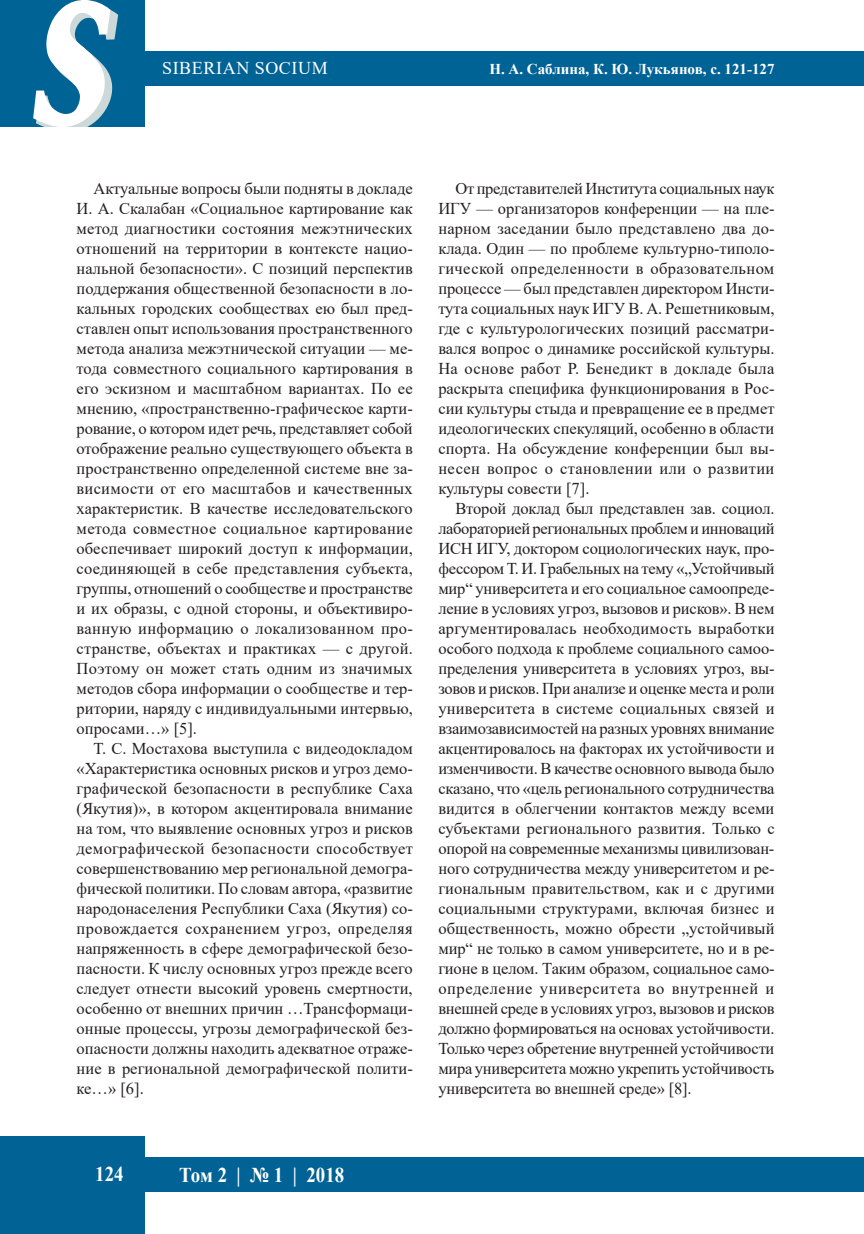
<style>
.page{position:relative;width:864px;height:1234px;background:#fff}
.page>*{position:absolute;margin:0;border:0;box-sizing:border-box;transform-origin:0 0}
.t1{font:italic 700 165px "Quant Antiqua";color:#fff;scale:.75 1}
.t2{font:700 21px "Times New Roman";color:#fff;scale:.9 1}
.t3{font:18px "Times New Roman";letter-spacing:.035em;color:#fff}
.t4{font:16.5px/20px "Times New Roman";color:#231f20;text-align:justify}
.t5{font:700 15px "Times New Roman";color:#fff}
</style>
<div class="page">
<div style="left:0;top:0;width:145px;height:128px;background:#006396"></div>
<div style="left:142px;top:51px;width:721px;height:34px;background:#006396"></div>
<div style="left:0;top:1135px;width:145px;height:98px;background:#006295"></div>
<div style="left:142px;top:1157px;width:721px;height:34px;background:#006295"></div>
<svg style="left:32px;top:0;width:89px;height:128px"></svg>
<h1 class="t1" style="left:30px;top:-35px;width:113px">S</h1>
<p class="t3" style="left:162px;top:55px;width:167px">SIBERIAN SOCIUM</p>
<p class="t4" style="left:77px;top:178px;width:338px;text-indent:17px">Актуальные вопросы были подняты в докладе И. А. Скалабан «Социальное картирование как метод диагностики состояния межэтнических отношений на территории в контексте нацио&shy;нальной безопасности». С позиций перспектив поддержания общественной безопасности в ло&shy;кальных городских сообществах ею был пред&shy;ставлен опыт использования пространственного метода анализа межэтнической ситуации — ме&shy;тода совместного социального картирования в его эскизном и масштабном вариантах. По ее мнению, «пространственно-графическое карти&shy;рование, о котором идет речь, представляет собой отображение реально существующего объекта в пространственно определенной системе вне за&shy;висимости от его масштабов и качественных характеристик. В качестве исследовательского метода совместное социальное картирование обеспечивает широкий доступ к информации, соединяющей в себе представления субъекта, группы, отношений о сообществе и пространстве и их образы, с одной стороны, и объективиро&shy;ванную информацию о локализованном про&shy;странстве, объектах и практиках — с другой.<br>Поэтому он может стать одним из значимых методов сбора информации о сообществе и тер&shy;ритории, наряду с индивидуальными интервью, опросами…» [5].</p>
<p class="t4" style="left:77px;top:738px;width:338px;text-indent:17px">Т. С. Мостахова выступила с видеодокладом «Характеристика основных рисков и угроз демо&shy;графической безопасности в республике Саха (Якутия)», в котором акцентировала внимание на том, что выявление основных угроз и рисков демографической безопасности способствует совершенствованию мер региональной демогра&shy;фической политики. По словам автора, «развитие народонаселения Республики Саха (Якутия) со&shy;провождается сохранением угроз, определяя напряженность в сфере демографической безо&shy;пасности. К числу основных угроз прежде всего следует отнести высокий уровень смертности, особенно от внешних причин …Трансформаци&shy;онные процессы, угрозы демографической без&shy;опасности должны находить адекватное отраже&shy;ние в региональной демографической полити&shy;ке…» [6].</p>
<p class="t5" style="left:489px;top:58px;width:286px">Н. А. Саблина, К. Ю. Лукьянов, с. 121-127</p>
<p class="t4" style="left:438px;top:178px;width:337px;text-indent:17px">От представителей Института социальных наук ИГУ — организаторов конференции — на пле&shy;нарном заседании было представлено два до&shy;клада. Один — по проблеме культурно-типоло&shy;гической определенности в образовательном процессе — был представлен директором Инсти&shy;тута социальных наук ИГУ В. А. Решетниковым, где с культурологических позиций рассматри&shy;вался вопрос о динамике российской культуры.<br>На основе работ Р. Бенедикт в докладе была раскрыта специфика функционирования в Рос&shy;сии культуры стыда и превращение ее в предмет идеологических спекуляций, особенно в области спорта. На обсуждение конференции был вы&shy;несен вопрос о становлении или о развитии культуры совести [7].</p>
<p class="t4" style="left:438px;top:498px;width:338px;text-indent:17px">Второй доклад был представлен зав. социол. лабораторией региональных проблем и инноваций ИСН ИГУ, доктором социологических наук, про&shy;фессором Т. И. Грабельных на тему «„Устойчивый мир“ университета и его социальное самоопреде&shy;ление в условиях угроз, вызовов и рисков». В нем аргументировалась необходимость выработки особого подхода к проблеме социального самоо&shy;пределения университета в условиях угроз, вы&shy;зовов и рисков. При анализе и оценке места и роли университета в системе социальных связей и взаимозависимостей на разных уровнях внимание акцентировалось на факторах их устойчивости и изменчивости. В качестве основного вывода было сказано, что «цель регионального сотрудничества видится в облегчении контактов между всеми субъектами регионального развития. Только с опорой на современные механизмы цивилизован&shy;ного сотрудничества между университетом и ре&shy;гиональным правительством, как и с другими социальными структурами, включая бизнес и общественность, можно обрести „устойчивый мир“ не только в самом университете, но и в ре&shy;гионе в целом. Таким образом, социальное само&shy;определение университета во внутренней и внешней среде в условиях угроз, вызовов и рисков должно формироваться на основах устойчивости.<br>Только через обретение внутренней устойчивости мира университета можно укрепить устойчивость университета во внешней среде» [8].</p>
<p class="t2" style="left:95px;top:1158px;width:33px">124</p>
<p class="t2" style="left:179px;top:1159px;width:185px">Том 2 | № 1 | 2018</p>
</div>
